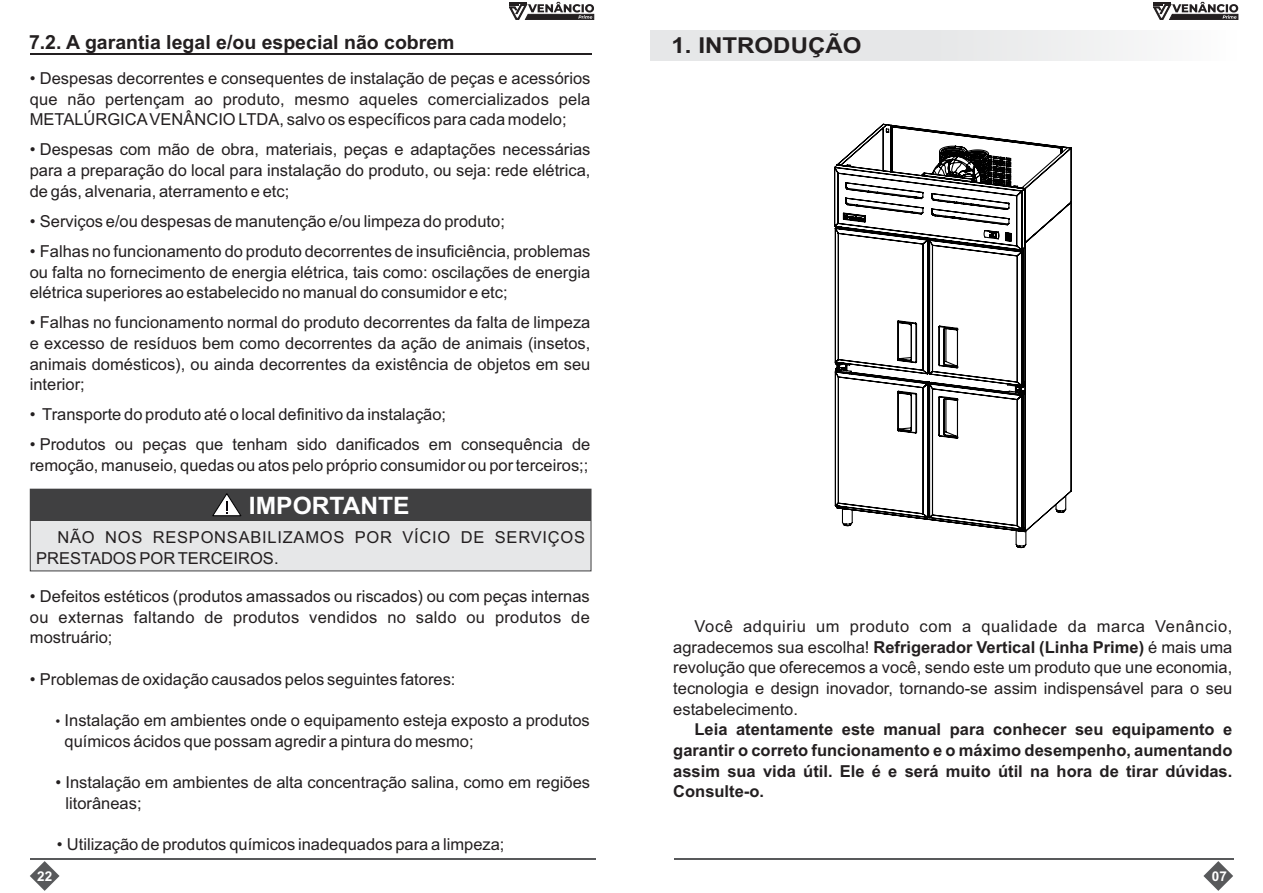
<style>
.page{position:relative;width:1263px;height:893px;background:#fff}
.page>*{position:absolute;margin:0;border:0;box-sizing:border-box;transform-origin:0 0}
.t1{font:700 24px "Arial";color:#fff}
.t2{font:700 21.9px "Arial";color:#231f20;scale:1.1 1}
.t3{font:700 19.5px "Arial";color:#231f20}
.t4{font:16.5px/20.7px "Arial";color:#231f20;text-align:justify}
.t5{font:700 16.5px/20.7px "Arial";color:#231f20;text-align:justify}
.t6{font:16.5px/20.7px "Arial";letter-spacing:.045em;color:#231f20}
.t7{font:700 13.5px "Arial";color:#fff}
.s1{font-size:14.1px}
.s2{font-weight:700}
</style>
<div class="page">
<hr style="left:30px;top:858px;width:565px;height:2px;background:#58595b">
<hr style="left:674px;top:858px;width:559px;height:2px;background:#58595b">
<svg style="left:30px;top:861px;width:30px;height:30px"></svg>
<svg style="left:1203px;top:861px;width:30px;height:30px"></svg>
<svg style="left:509px;top:2px;width:85px;height:18px"></svg>
<svg style="left:1153px;top:2px;width:85px;height:18px"></svg>
<div style="left:650px;top:30px;width:586px;height:31px;background:linear-gradient(to right,#e0e2e3,#f7f7f7)"></div>
<svg style="left:834px;top:123px;width:237px;height:426px"></svg>
<svg style="left:173px;top:488px;width:32px;height:1px"></svg>
<div style="left:30px;top:520px;width:561px;height:51px;background:#e6e7e8"></div>
<div style="left:30px;top:489px;width:561px;height:31px;background:#404041"></div>
<svg style="left:212px;top:493px;width:30px;height:24px"></svg>
<hr style="left:30px;top:53px;width:562px;height:2px;background:#231f20">
<p class="t3" style="left:29px;top:34px;width:427px">7.2. A garantia legal e/ou especial não cobrem</p>
<p class="t4" style="left:30px;top:69px;width:562px">• Despesas decorrentes e consequentes de instalação de peças e acessórios que não pertençam ao produto, mesmo aqueles comercializados pela METALÚRGICAVENÂNCIO LTDA, salvo os específicos para cada modelo;</p>
<p class="t4" style="left:30px;top:141px;width:562px">• Despesas com mão de obra, materiais, peças e adaptações necessárias para a preparação do local para instalação do produto, ou seja: rede elétrica, de gás, alvenaria, aterramento e etc;</p>
<p class="t4" style="left:30px;top:212px;width:477px">• Serviços e/ou despesas de manutenção e/ou limpeza do produto;</p>
<p class="t4" style="left:30px;top:242px;width:562px">• Falhas no funcionamento do produto decorrentes de insuficiência, problemas ou falta no fornecimento de energia elétrica, tais como: oscilações de energia elétrica superiores ao estabelecido no manual do consumidor e etc;</p>
<p class="t4" style="left:30px;top:314px;width:562px">• Falhas no funcionamento normal do produto decorrentes da falta de limpeza e excesso de resíduos bem como decorrentes da ação de animais (insetos, animais domésticos), ou ainda decorrentes da existência de objetos em seu interior;</p>
<p class="t4" style="left:30px;top:406px;width:418px">• Transporte do produto até o local definitivo da instalação;</p>
<p class="t4" style="left:30px;top:436px;width:562px">• Produtos ou peças que tenham sido danificados em consequência de remoção, manuseio, quedas ou atos pelo próprio consumidor ou por terceiros;;</p>
<h1 class="t1" style="left:249px;top:496px;width:162px">IMPORTANTE</h1>
<p class="t6" style="left:36px;top:528px;width:550px;text-indent:21px">NÃO NOS RESPONSABILIZAMOS POR VÍCIO DE SERVIÇOS<br>PRESTADOS POR TERCEIROS.</p>
<p class="t4" style="left:30px;top:587px;width:561px">• Defeitos estéticos (produtos amassados ou riscados) ou com peças internas ou externas faltando de produtos vendidos no saldo ou produtos de mostruário;</p>
<p class="t4" style="left:30px;top:670px;width:427px">• Problemas de oxidação causados pelos seguintes fatores:</p>
<p class="t4" style="left:65px;top:712px;width:527px;text-indent:-9px"><span class="s1">•</span> Instalação em ambientes onde o equipamento esteja exposto a produtos químicos ácidos que possam agredir a pintura do mesmo;</p>
<p class="t4" style="left:65px;top:774px;width:526px;text-indent:-10px">• Instalação em ambientes de alta concentração salina, como em regiões litorâneas;</p>
<p class="t4" style="left:57px;top:836px;width:449px">• Utilização de produtos químicos inadequados para a limpeza;</p>
<h2 class="t2" style="left:672px;top:37px;width:174px">1. INTRODUÇÃO</h2>
<p class="t4" style="left:673px;top:617px;width:561px;text-indent:21px">Você adquiriu um produto com a qualidade da marca Venâncio, agradecemos sua escolha! <span class="s2">Refrigerador Vertical (Linha Prime)</span> é mais uma revolução que oferecemos a você, sendo este um produto que une economia, tecnologia e design inovador, tornando-se assim indispensável para o seu estabelecimento.</p>
<p class="t5" style="left:673px;top:721px;width:561px;text-indent:21px">Leia atentamente este manual para conhecer seu equipamento e garantir o correto funcionamento e o máximo desempenho, aumentando assim sua vida útil. Ele é e será muito útil na hora de tirar dúvidas.<br>Consulte-o.</p>
<p class="t7" style="left:37px;top:871px;width:17px">22</p>
<p class="t7" style="left:1212px;top:871px;width:17px">07</p>
</div>
